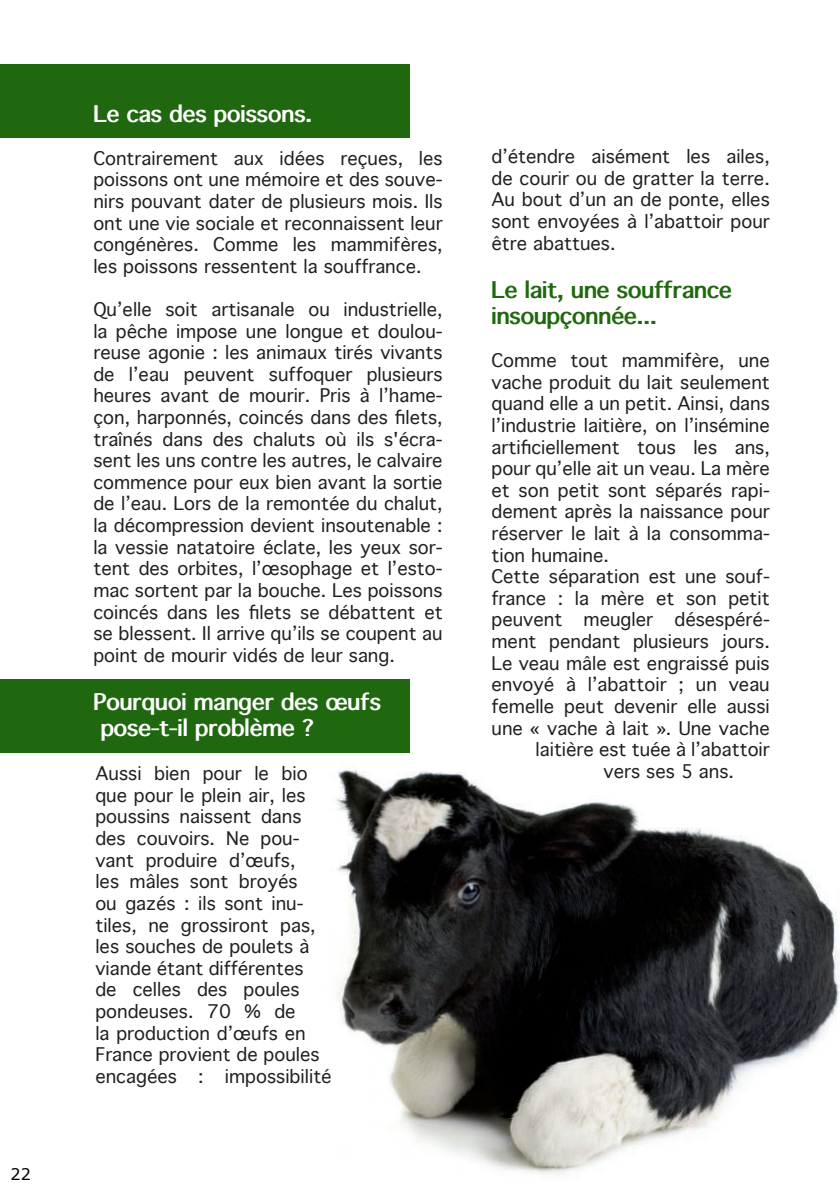
<style>
.page{position:relative;width:840px;height:1191px;background:#fff}
.page>*{position:absolute;margin:0;border:0;box-sizing:border-box;transform-origin:0 0}
.t1{font:700 22px/26.4px "Thonburi";color:#fff}
.t2{font:700 22px/26.4px "Thonburi";color:#20680f}
.t3{font:18px/21.6px "Thonburi";color:#231f20;text-align:justify}
.t4{font:16px "Verdana";color:#000}
</style>
<div class="page">
<img style="left:336px;top:679px;width:503px;height:496px">
<div style="left:0;top:679px;width:409px;height:74px;background:#20680f"></div>
<div style="left:0;top:64px;width:409px;height:73px;background:#20680f"></div>
<p class="t4" style="left:11px;top:1164px;width:22px">22</p>
<p class="t1" style="left:93px;top:101px;width:220px">Le cas des poissons.</p>
<p class="t3" style="left:93px;top:148px;width:350px">Contrairement aux idées reçues, les poissons ont une mémoire et des souve&shy;nirs pouvant dater de plusieurs mois. Ils ont une vie sociale et reconnaissent leur congénères. Comme les mammifères, les poissons ressentent la souffrance.</p>
<p class="t3" style="left:93px;top:299px;width:350px">Qu’elle soit artisanale ou industrielle, la pêche impose une longue et doulou&shy;reuse agonie : les animaux tirés vivants de l’eau peuvent suffoquer plusieurs heures avant de mourir. Pris à l’hame&shy;çon, harponnés, coincés dans des filets, traînés dans des chaluts où ils s'écra&shy;sent les uns contre les autres, le calvaire commence pour eux bien avant la sortie de l’eau. Lors de la remontée du chalut, la décompression devient insoutenable : la vessie natatoire éclate, les yeux sor&shy;tent des orbites, l’œsophage et l’esto&shy;mac sortent par la bouche. Les poissons coincés dans les filets se débattent et se blessent. Il arrive qu’ils se coupent au point de mourir vidés de leur sang.</p>
<p class="t1" style="left:101px;top:689px;width:281px;text-indent:-7px">Pourquoi manger des œufs pose-t-il problème ?</p>
<p class="t3" style="left:491px;top:146px;width:280px">d’étendre aisément les ailes, de courir ou de gratter la terre.<br>Au bout d’un an de ponte, elles sont envoyées à l’abattoir pour être abattues.</p>
<p class="t2" style="left:491px;top:277px;width:241px">Le lait, une souffrance insoupçonnée...</p>
<p class="t3" style="left:491px;top:350px;width:280px">Comme tout mammifère, une</p>
<p class="t3" style="left:491px;top:372px;width:280px">vache produit du lait seulement</p>
<p class="t3" style="left:491px;top:393px;width:280px">quand elle a un petit. Ainsi, dans</p>
<p class="t3" style="left:491px;top:415px;width:280px">l’industrie laitière, on l’insémine</p>
<p class="t3" style="left:491px;top:436px;width:279px">artificiellement tous les ans,</p>
<p class="t3" style="left:491px;top:458px;width:279px">pour qu’elle ait un veau. La mère</p>
<p class="t3" style="left:491px;top:480px;width:280px">et son petit sont séparés rapi-</p>
<p class="t3" style="left:491px;top:501px;width:280px">dement après la naissance pour</p>
<p class="t3" style="left:491px;top:523px;width:280px">réserver le lait à la consomma-</p>
<p class="t3" style="left:491px;top:544px;width:119px">tion humaine.</p>
<p class="t3" style="left:491px;top:566px;width:280px">Cette séparation est une souf-</p>
<p class="t3" style="left:491px;top:588px;width:279px">france : la mère et son petit</p>
<p class="t3" style="left:491px;top:609px;width:280px">peuvent meugler désespéré-</p>
<p class="t3" style="left:491px;top:631px;width:280px">ment pendant plusieurs jours.</p>
<p class="t3" style="left:491px;top:652px;width:279px">Le veau mâle est engraissé puis</p>
<p class="t3" style="left:491px;top:674px;width:279px">envoyé à l’abattoir ; un veau</p>
<p class="t3" style="left:491px;top:696px;width:280px">femelle peut devenir elle aussi</p>
<p class="t3" style="left:491px;top:717px;width:279px">une « vache à lait ». Une vache</p>
<p class="t3" style="left:535px;top:739px;width:236px">laitière est tuée à l’abattoir</p>
<p class="t3" style="left:95px;top:763px;width:214px">Aussi bien pour le bio</p>
<p class="t3" style="left:603px;top:760px;width:132px">vers ses 5 ans.</p>
<p class="t3" style="left:95px;top:785px;width:211px;text-align:left">que pour le plein air, les poussins naissent dans des couvoirs. Ne pou&shy;vant produire d’œufs,</p>
<p class="t3" style="left:95px;top:871px;width:210px">les mâles sont broyés ou gazés : ils sont inu-</p>
<p class="t3" style="left:95px;top:914px;width:238px;text-align:left">tiles, ne grossiront pas, les souches de poulets à viande étant différentes<br>de celles des poules pondeuses. 70 % de<br>la production d’œufs en<br>France provient de poules encagées : impossibilité</p>
</div>
